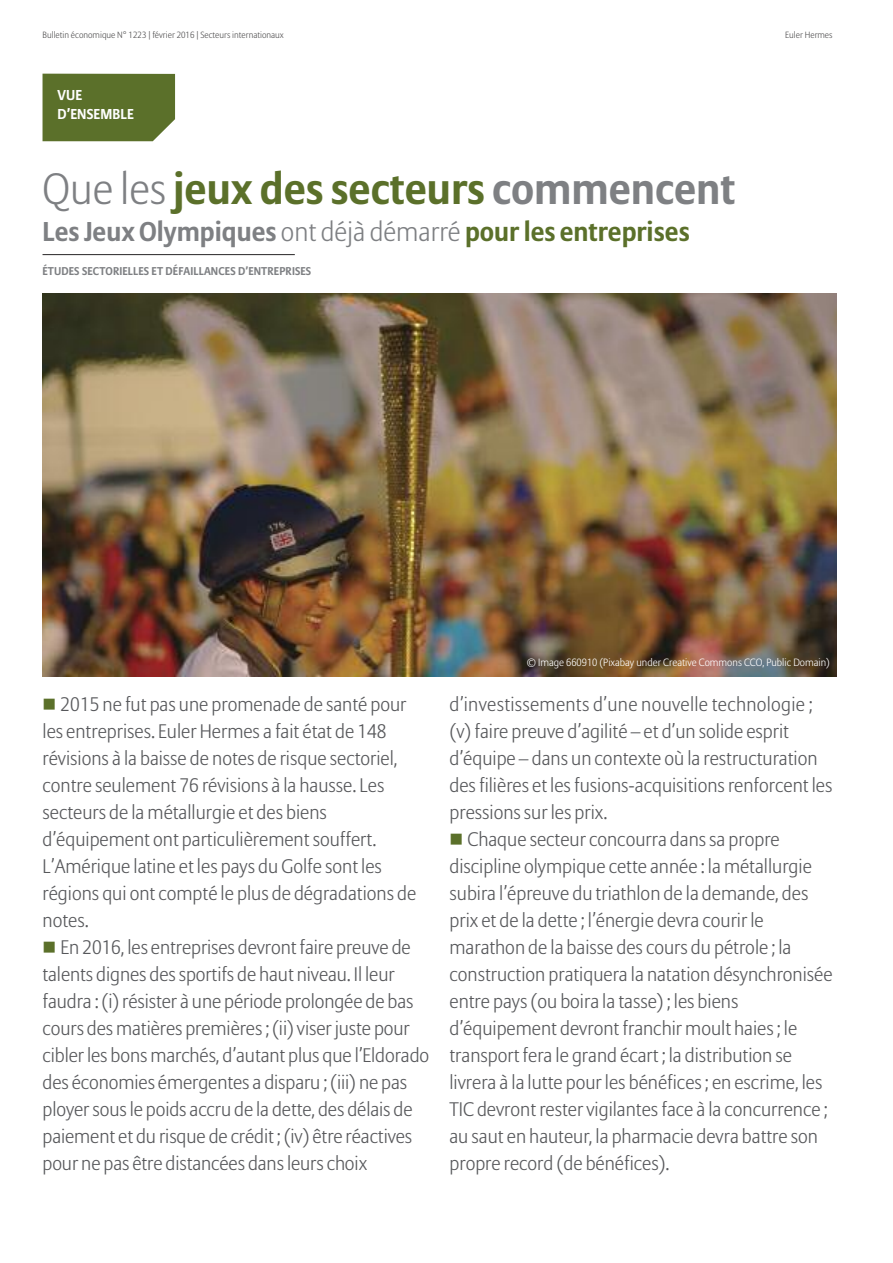
<style>
.page{position:relative;width:893px;height:1263px;background:#fff}
.page>*{position:absolute;margin:0;border:0;box-sizing:border-box;transform-origin:0 0}
.t1{font:700 43.5px "Allianz Sans";color:#5b702a}
.t2{font:700 27px "Allianz Sans";color:#5b702a}
.t3{font:300 19.5px/27px "Allianz Sans";color:#57585b}
.t4{font:700 14.25px/20px "Allianz Sans";letter-spacing:.01em;color:#fff}
.t5{font:700 11.25px "Allianz Sans";letter-spacing:.01em;color:#7e8083}
.t6{font:300 10.5px "Allianz Sans";color:#fff}
.t7{font:300 9px "Allianz Sans";color:#525152}
.s1{font-weight:300;color:#7e8083}
.s2{color:#7e8083}
</style>
<div class="page">
<div style="left:43px;top:74px;width:132px;height:67px;background:#5b702a"></div>
<hr style="left:43px;top:254px;width:252px;height:1px;background:#272526">
<img style="left:43px;top:293px;width:793px;height:383px">
<p class="t7" style="left:43px;top:31px;width:243px">Bulletin économique N° 1223 | février 2016 | Secteurs internationaux</p>
<p class="t7" style="left:785px;top:31px;width:49px">Euler Hermes</p>
<p class="t4" style="left:57px;top:86px;width:78px">VUE<br>D’ENSEMBLE</p>
<h1 class="t1" style="left:43px;top:172px;width:694px"><span class="s1">Que les</span> jeux des secteurs <span class="s2">commencent</span></h1>
<h2 class="t2" style="left:43px;top:221px;width:649px"><span class="s2">Les Jeux Olympiques</span> <span class="s1">ont déjà démarré</span> pour les entreprises</h2>
<p class="t5" style="left:43px;top:267px;width:270px">ÉTUDES SECTORIELLES ET DÉFAILLANCES D’ENTREPRISES</p>
<p class="t3" style="left:43px;top:692px;width:375px;text-indent:18px">2015 ne fut pas une promenade de santé pour les entreprises. Euler Hermes a fait état de 148 révisions à la baisse de notes de risque sectoriel, contre seulement 76 révisions à la hausse. Les secteurs de la métallurgie et des biens d’équipement ont particulièrement souffert.<br>L’Amérique latine et les pays du Golfe sont les régions qui ont compté le plus de dégradations de notes.</p>
<p class="t3" style="left:43px;top:935px;width:388px;text-indent:18px">En 2016, les entreprises devront faire preuve de talents dignes des sportifs de haut niveau. Il leur faudra : (i) résister à une période prolongée de bas cours des matières premières ; (ii) viser juste pour cibler les bons marchés, d’autant plus que l’Eldorado des économies émergentes a disparu ; (iii) ne pas ployer sous le poids accru de la dette, des délais de paiement et du risque de crédit ; (iv) être réactives pour ne pas être distancées dans leurs choix</p>
<p class="t6" style="left:527px;top:658px;width:305px">© Image 660910 (Pixabay under Creative Commons CCO, Public Domain)</p>
<p class="t3" style="left:449px;top:692px;width:365px">d’investissements d’une nouvelle technologie ;</p>
<p class="t3" style="left:449px;top:719px;width:341px">(v) faire preuve d’agilité – et d’un solide esprit</p>
<p class="t3" style="left:449px;top:746px;width:370px">d’équipe – dans un contexte où la restructuration</p>
<p class="t3" style="left:449px;top:773px;width:384px">des filières et les fusions-acquisitions renforcent les</p>
<p class="t3" style="left:449px;top:800px;width:159px">pressions sur les prix.</p>
<p class="t3" style="left:468px;top:827px;width:314px">Chaque secteur concourra dans sa propre</p>
<p class="t3" style="left:449px;top:854px;width:364px">discipline olympique cette année : la métallurgie</p>
<p class="t3" style="left:449px;top:881px;width:360px">subira l’épreuve du triathlon de la demande, des</p>
<p class="t3" style="left:449px;top:908px;width:316px">prix et de la dette ; l’énergie devra courir le</p>
<p class="t3" style="left:449px;top:935px;width:343px">marathon de la baisse des cours du pétrole ; la</p>
<p class="t3" style="left:449px;top:962px;width:385px">construction pratiquera la natation désynchronisée</p>
<p class="t3" style="left:449px;top:989px;width:290px">entre pays (ou boira la tasse) ; les biens</p>
<p class="t3" style="left:449px;top:1016px;width:349px">d’équipement devront franchir moult haies ; le</p>
<p class="t3" style="left:449px;top:1043px;width:344px">transport fera le grand écart ; la distribution se</p>
<p class="t3" style="left:449px;top:1070px;width:374px">livrera à la lutte pour les bénéfices ; en escrime, les</p>
<p class="t3" style="left:449px;top:1097px;width:380px">TIC devront rester vigilantes face à la concurrence ;</p>
<p class="t3" style="left:449px;top:1124px;width:370px">au saut en hauteur, la pharmacie devra battre son</p>
<p class="t3" style="left:449px;top:1151px;width:222px">propre record (de bénéfices).</p>
</div>
